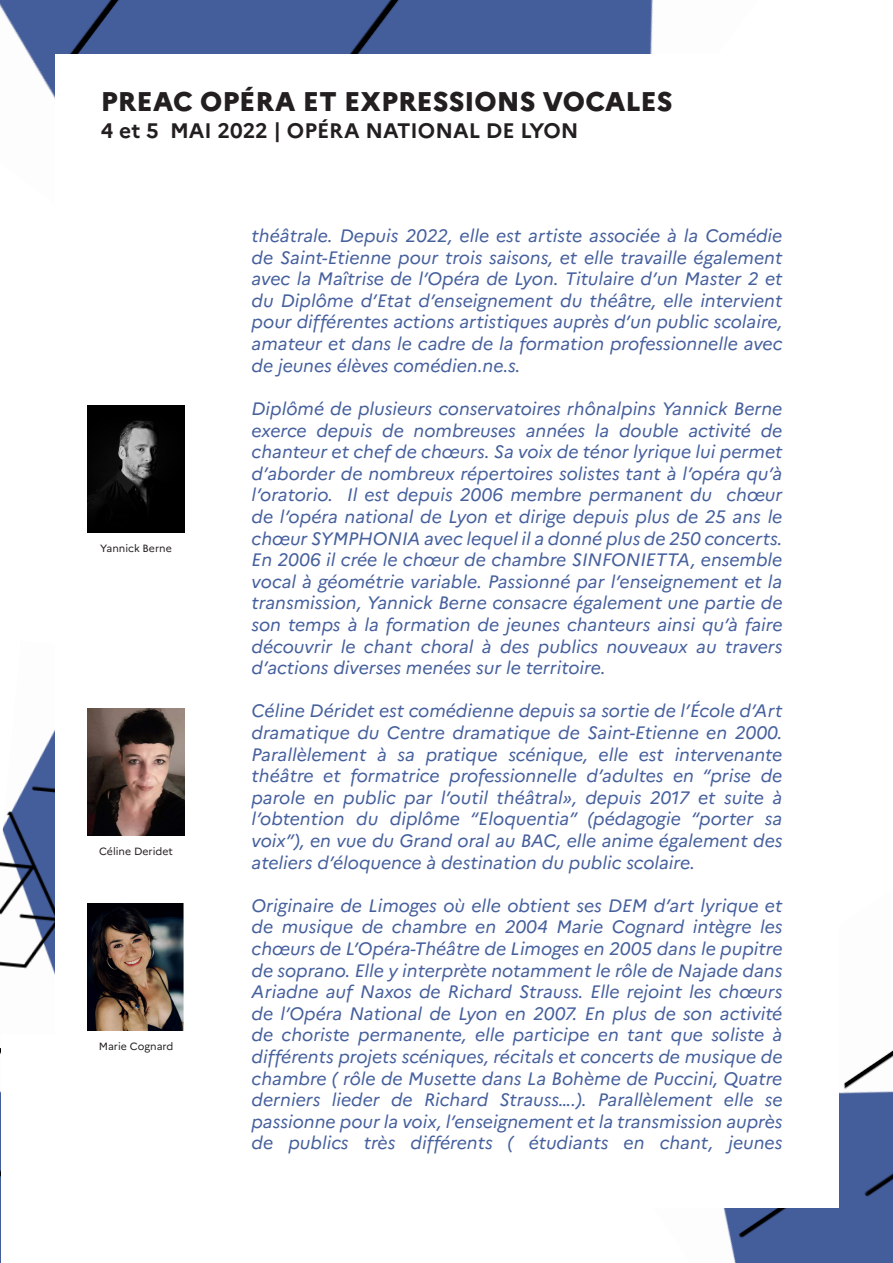
<style>
.page{position:relative;width:893px;height:1263px;background:#fff}
.page>*{position:absolute;margin:0;border:0;box-sizing:border-box;transform-origin:0 0}
.t1{font:800 27px "Marianne";color:#231f20}
.t2{font:700 21px "Marianne";color:#231f20}
.t3{font:italic 18px/21.6px "Marianne";color:#46609d;text-align:justify}
.t4{font:10.5px "Marianne";color:#231f20}
</style>
<div class="page">
<img style="left:723px;top:1050px;width:170px;height:213px">
<img style="left:0;top:729px;width:55px;height:325px">
<div style="left:1px;top:1034px;width:270px;height:229px;background:#fff"></div>
<img style="left:0;top:0;width:653px;height:99px">
<div style="left:55px;top:55px;width:783px;height:1153px;background:#fff"></div>
<img style="left:88px;top:406px;width:96px;height:126px">
<img style="left:88px;top:708px;width:96px;height:127px">
<img style="left:88px;top:904px;width:96px;height:127px">
<p class="t1" style="left:101px;top:80px;width:573px">PREAC OPÉRA ET EXPRESSIONS VOCALES</p>
<p class="t2" style="left:101px;top:114px;width:479px">4 et 5 MAI 2022 | OPÉRA NATIONAL DE LYON</p>
<p class="t4" style="left:100px;top:540px;width:73px">Yannick Berne</p>
<p class="t4" style="left:99px;top:843px;width:75px">Céline Deridet</p>
<p class="t4" style="left:99px;top:1038px;width:76px">Marie Cognard</p>
<p class="t3" style="left:252px;top:223px;width:532px">théâtrale. Depuis 2022, elle est artiste associée à la Comédie de Saint-Etienne pour trois saisons, et elle travaille également avec la Maîtrise de l’Opéra de Lyon. Titulaire d’un Master 2 et du Diplôme d’Etat d’enseignement du théâtre, elle intervient pour différentes actions artistiques auprès d’un public scolaire, amateur et dans le cadre de la formation professionnelle avec de jeunes élèves comédien.ne.s.</p>
<p class="t3" style="left:252px;top:396px;width:532px">Diplômé de plusieurs conservatoires rhônalpins Yannick Berne exerce depuis de nombreuses années la double activité de chanteur et chef de chœurs. Sa voix de ténor lyrique lui permet d’aborder de nombreux répertoires solistes tant à l’opéra qu’à l’oratorio. Il est depuis 2006 membre permanent du chœur de l’opéra national de Lyon et dirige depuis plus de 25 ans le chœur SYMPHONIA avec lequel il a donné plus de 250 concerts.<br>En 2006 il crée le chœur de chambre SINFONIETTA, ensemble vocal à géométrie variable. Passionné par l’enseignement et la transmission, Yannick Berne consacre également une partie de son temps à la formation de jeunes chanteurs ainsi qu’à faire découvrir le chant choral à des publics nouveaux au travers d’actions diverses menées sur le territoire.</p>
<p class="t3" style="left:252px;top:699px;width:532px">Céline Déridet est comédienne depuis sa sortie de l’École d’Art dramatique du Centre dramatique de Saint-Etienne en 2000.<br>Parallèlement à sa pratique scénique, elle est intervenante théâtre et formatrice professionnelle d’adultes en “prise de parole en public par l’outil théâtral», depuis 2017 et suite à l’obtention du diplôme “Eloquentia” (pédagogie “porter sa voix”), en vue du Grand oral au BAC, elle anime également des ateliers d’éloquence à destination du public scolaire.</p>
<p class="t3" style="left:252px;top:893px;width:532px">Originaire de Limoges où elle obtient ses DEM d’art lyrique et de musique de chambre en 2004 Marie Cognard intègre les chœurs de L’Opéra-Théâtre de Limoges en 2005 dans le pupitre de soprano. Elle y interprète notamment le rôle de Najade dans Ariadne auf Naxos de Richard Strauss. Elle rejoint les chœurs de l’Opéra National de Lyon en 2007. En plus de son activité de choriste permanente, elle participe en tant que soliste à différents projets scéniques, récitals et concerts de musique de chambre ( rôle de Musette dans La Bohème de Puccini, Quatre derniers lieder de Richard Strauss….). Parallèlement elle se passionne pour la voix, l’enseignement et la transmission auprès</p>
<p class="t3" style="left:252px;top:1131px;width:532px">de publics très différents ( étudiants en chant, jeunes</p>
</div>
